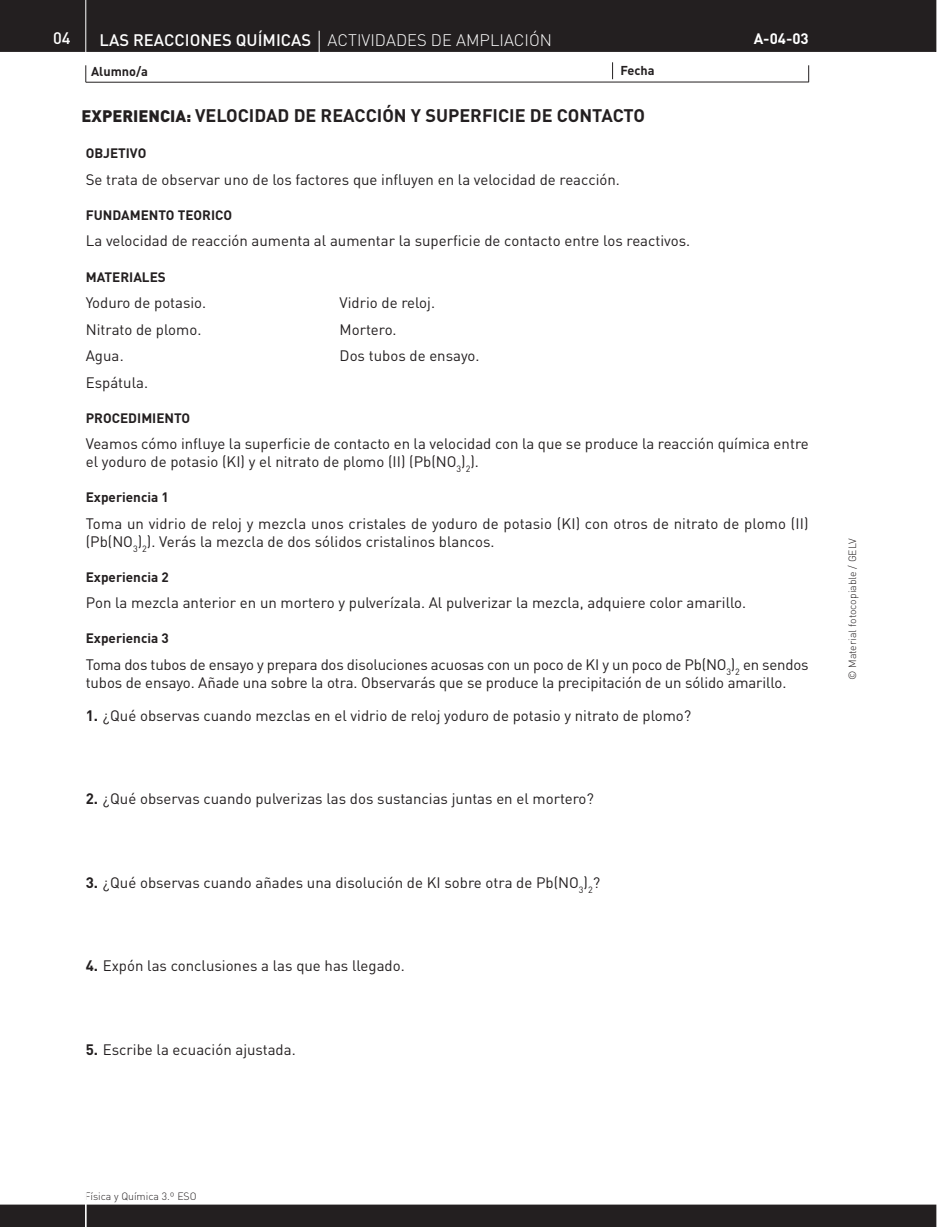
<style>
.page{position:relative;width:937px;height:1227px;background:#fff}
.page>*{position:absolute;margin:0;border:0;box-sizing:border-box;transform-origin:0 0}
.t1{font:700 18px "DIN";color:#231f20}
.t2{font:300 16.5px "DIN";color:#fff}
.t3{font:500 16.5px "DIN";color:#fff}
.t4{font:15px/18px "DIN";color:#231f20}
.t5{font:700 15px "DIN";color:#fff}
.t6{font:700 13.5px "DIN";color:#231f20}
.t7{font:700 12.75px "DIN";color:#231f20}
.t8{font:300 10.5px "DIN";color:#231f20}
.s1{font-weight:500}
.s2{font-weight:900;font-size:16.5px}
.s3{font-weight:700}
</style>
<div class="page">
<div style="left:0;top:1204px;width:936px;height:22px;background:#231f20"></div>
<div style="left:0;top:0;width:936px;height:52px;background:#231f20"></div>
<svg style="left:85px;top:65px;width:1px;height:17px"></svg>
<svg style="left:808px;top:65px;width:1px;height:17px"></svg>
<hr style="left:86px;top:82px;width:723px;height:1px;background:#231f20">
<hr style="left:85px;top:0;width:1px;height:60px;background:#fff">
<svg style="left:319px;top:31px;width:1px;height:21px"></svg>
<hr style="left:85px;top:1185px;width:1px;height:41px;background:#fff">
<svg style="left:612px;top:62px;width:1px;height:17px"></svg>
<p class="t2" style="left:100px;top:34px;width:454px"><span class="s1">LAS REACCIONES QUÍMICAS</span> ACTIVIDADES DE AMPLIACIÓN</p>
<p class="t7" style="left:91px;top:67px;width:58px">Alumno/a</p>
<p class="t7" style="left:620px;top:66px;width:36px">Fecha</p>
<p class="t3" style="left:53px;top:32px;width:19px">04</p>
<p class="t5" style="left:754px;top:33px;width:56px">A-04-03</p>
<p class="t1" style="left:82px;top:109px;width:565px"><span class="s2">EXPERIENCIA:</span> VELOCIDAD DE REACCIÓN Y SUPERFICIE DE CONTACTO</p>
<p class="t6" style="left:86px;top:149px;width:62px">OBJETIVO</p>
<p class="t4" style="left:86px;top:172px;width:536px">Se trata de observar uno de los factores que influyen en la velocidad de reacción.</p>
<p class="t6" style="left:86px;top:210px;width:148px">FUNDAMENTO TEORICO</p>
<p class="t4" style="left:86px;top:234px;width:606px">La velocidad de reacción aumenta al aumentar la superficie de contacto entre los reactivos.</p>
<p class="t6" style="left:86px;top:272px;width:82px">MATERIALES</p>
<p class="t4" style="left:86px;top:295px;width:122px">Yoduro de potasio.</p>
<p class="t4" style="left:340px;top:295px;width:97px">Vidrio de reloj.</p>
<p class="t4" style="left:86px;top:322px;width:117px">Nitrato de plomo.</p>
<p class="t4" style="left:340px;top:322px;width:59px">Mortero.</p>
<p class="t4" style="left:86px;top:348px;width:40px">Agua.</p>
<p class="t4" style="left:340px;top:348px;width:141px">Dos tubos de ensayo.</p>
<p class="t4" style="left:86px;top:375px;width:64px">Espátula.</p>
<p class="t6" style="left:86px;top:413px;width:106px">PROCEDIMIENTO</p>
<p class="t4" style="left:86px;top:436px;width:724px">Veamos cómo influye la superficie de contacto en la velocidad con la que se produce la reacción química entre el yoduro de potasio (KI) y el nitrato de plomo (II) (Pb(NO<sub>3</sub>)<sub>2</sub>).</p>
<p class="t6" style="left:86px;top:492px;width:85px">Experiencia 1</p>
<p class="t4" style="left:86px;top:516px;width:724px">Toma un vidrio de reloj y mezcla unos cristales de yoduro de potasio (KI) con otros de nitrato de plomo (II) (Pb(NO<sub>3</sub>)<sub>2</sub>). Verás la mezcla de dos sólidos cristalinos blancos.</p>
<p class="t6" style="left:86px;top:572px;width:85px">Experiencia 2</p>
<p class="t4" style="left:86px;top:595px;width:662px">Pon la mezcla anterior en un mortero y pulverízala. Al pulverizar la mezcla, adquiere color amarillo.</p>
<p class="t6" style="left:86px;top:633px;width:85px">Experiencia 3</p>
<p class="t4" style="left:86px;top:657px;width:724px">Toma dos tubos de ensayo y prepara dos disoluciones acuosas con un poco de KI y un poco de Pb(NO<sub>3</sub>)<sub>2</sub> en sendos tubos de ensayo. Añade una sobre la otra. Observarás que se produce la precipitación de un sólido amarillo.</p>
<p class="t4" style="left:86px;top:708px;width:607px"><span class="s3">1.</span> ¿Qué observas cuando mezclas en el vidrio de reloj yoduro de potasio y nitrato de plomo?</p>
<p class="t4" style="left:86px;top:791px;width:510px"><span class="s3">2.</span> ¿Qué observas cuando pulverizas las dos sustancias juntas en el mortero?</p>
<p class="t4" style="left:86px;top:874px;width:516px"><span class="s3">3.</span> ¿Qué observas cuando añades una disolución de KI sobre otra de Pb(NO<sub>3</sub>)<sub>2</sub>?</p>
<p class="t4" style="left:86px;top:958px;width:320px"><span class="s3">4.</span> Expón las conclusiones a las que has llegado.</p>
<p class="t4" style="left:86px;top:1041px;width:211px"><span class="s3">5.</span> Escribe la ecuación ajustada.</p>
<p class="t8" style="left:849px;top:679px;width:143px;rotate:-90deg">© Material fotocopiable / GELV</p>
<p class="t8" style="left:84px;top:1191px;width:114px">Física y Química 3.º ESO</p>
</div>
